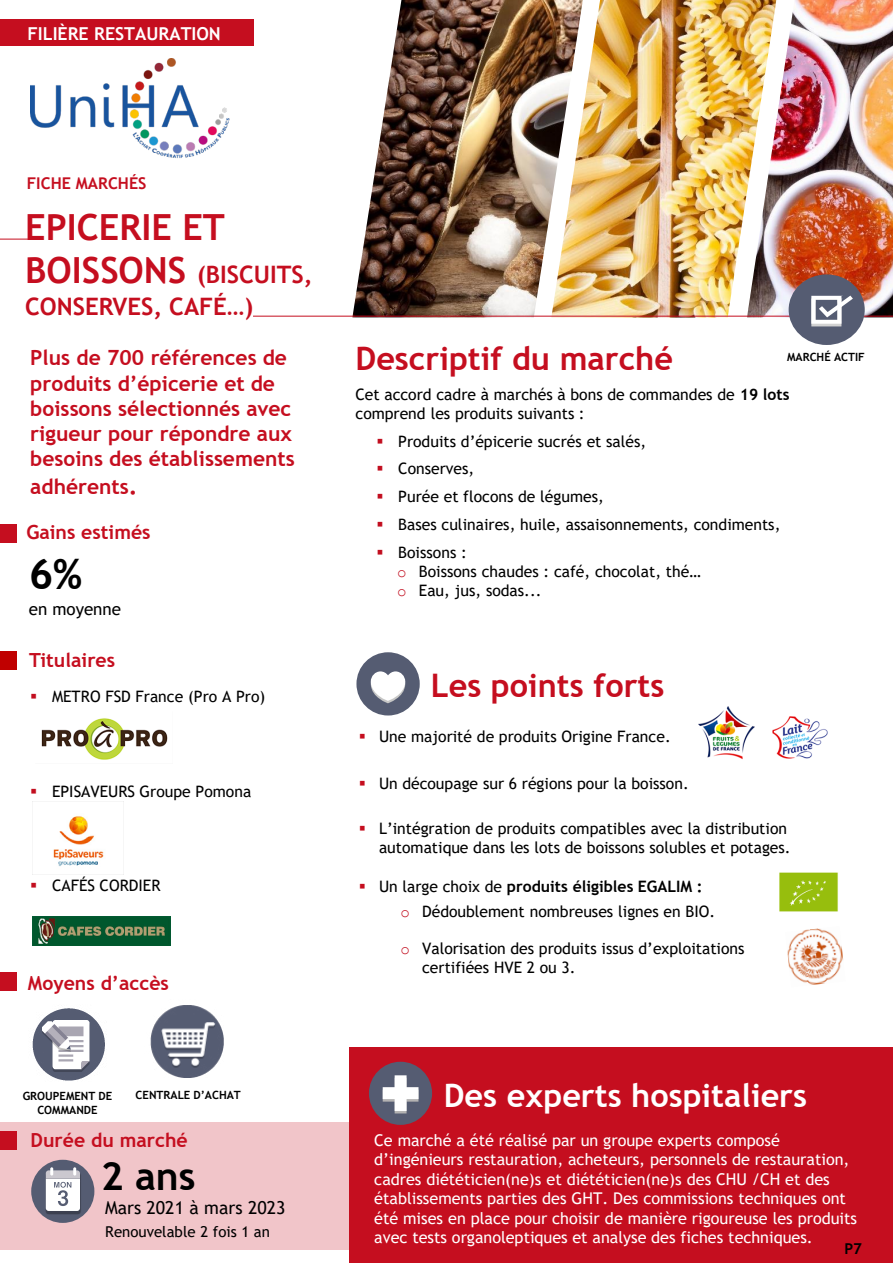
<style>
.page{position:relative;width:893px;height:1263px;background:#fff}
.page>*{position:absolute;margin:0;border:0;box-sizing:border-box;transform-origin:0 0}
.t1{font:700 42px "Trebuchet MS";color:#000}
.t2{font:700 38.85px "Trebuchet MS";color:#000}
.t3{font:700 36px "Trebuchet MS";color:#c50e1f}
.t4{font:700 32.4px "Trebuchet MS";color:#fff}
.t5{font:700 32.4px "Trebuchet MS";color:#c50e1f}
.t6{font:700 24px/31.7px "Trebuchet MS";color:#c50e1f}
.t7{font:700 21px/25.2px "Trebuchet MS";color:#c50e1f}
.t8{font:700 19.5px "Trebuchet MS";color:#c50e1f}
.t9{font:700 19.5px "Trebuchet MS";color:#fff}
.t10{font:700 17.85px "Trebuchet MS";color:#fff}
.t11{font:17.85px "Trebuchet MS";color:#000}
.t12{font:16.95px "Trebuchet MS";color:#000}
.t13{font:16.2px/19.5px "Trebuchet MS";color:#fff}
.t14{font:700 16.2px "Trebuchet MS";color:#c50e1f}
.t15{font:15.75px/18.9px "Trebuchet MS";color:#000}
.t16{font:15px "Trebuchet MS";color:#000}
.t17{font:700 15px "Trebuchet MS";color:#000}
.t18{font:700 11.4px/13.6px "Trebuchet MS";color:#000;text-align:center}
.s1{font-size:36px}
.s2{font-size:24px}
.s3{color:#c20e1f}
.s4{font-weight:700}
.s5{font-family:"Courier New";color:#c20e1f}
.s6{color:#c50e1f}
</style>
<div class="page">
<img style="left:352px;top:0;width:199px;height:316px">
<img style="left:551px;top:0;width:212px;height:318px">
<img style="left:747px;top:0;width:146px;height:316px">
<img style="left:53px;top:801px;width:71px;height:65px">
<div style="left:0;top:1122px;width:386px;height:128px;background:#f1c5c9"></div>
<img style="left:30px;top:59px;width:200px;height:100px">
<hr style="left:0;top:239px;width:30px;height:1px;background:#c50e1f">
<div style="left:350px;top:1048px;width:543px;height:215px;background:#c50e1f"></div>
<div style="left:356px;top:652px;width:64px;height:63px;background:#555c72;border-radius:50%"></div>
<svg style="left:371px;top:671px;width:34px;height:32px"></svg>
<div style="left:31px;top:1160px;width:63px;height:63px;background:#555c72;border-radius:50%"></div>
<img style="left:45px;top:1173px;width:36px;height:41px">
<svg style="left:46px;top:1167px;width:34px;height:44px"></svg>
<div style="left:369px;top:1062px;width:63px;height:63px;background:#555c72;border-radius:50%"></div>
<svg style="left:383px;top:1075px;width:35px;height:38px"></svg>
<div style="left:0;top:524px;width:17px;height:18px;background:#c50e1f"></div>
<img style="left:150px;top:1005px;width:74px;height:72px">
<div style="left:0;top:652px;width:17px;height:18px;background:#c00000"></div>
<div style="left:0;top:973px;width:17px;height:18px;background:#c50e1f"></div>
<div style="left:0;top:1131px;width:17px;height:18px;background:#c50e1f"></div>
<div style="left:0;top:19px;width:253px;height:27px;background:#c50e1f"></div>
<img style="left:32px;top:1008px;width:73px;height:73px">
<hr style="left:253px;top:316px;width:640px;height:1px;background:#c50e1f">
<div style="left:789px;top:274px;width:76px;height:71px;background:#555c72;border-radius:50%"></div>
<svg style="left:811px;top:296px;width:42px;height:30px"></svg>
<img style="left:779px;top:872px;width:59px;height:40px">
<img style="left:33px;top:916px;width:137px;height:30px">
<img style="left:41px;top:718px;width:127px;height:42px">
<img style="left:787px;top:928px;width:57px;height:57px">
<img style="left:699px;top:706px;width:55px;height:54px">
<img style="left:772px;top:716px;width:56px;height:43px">
<p class="t9" style="left:26px;top:22px;width:300px">FILIÈRE INGÉNIERIE BIOMÉDICALE</p>
<p class="t10" style="left:28px;top:22px;width:195px">FILIÈRE RESTAURATION</p>
<p class="t14" style="left:27px;top:173px;width:121px">FICHE MARCHÉS</p>
<h3 class="t3" style="left:25px;top:205px;width:201px">EPICERIE ET</h3>
<h3 class="t6" style="left:25px;top:259px;width:289px"><span class="s1">BOISSONS</span> (BISCUITS,<br>CONSERVES, CAFÉ…)</h3>
<h3 class="t7" style="left:30px;top:345px;width:266px">Plus de 700 références de produits d’épicerie et de boissons sélectionnés avec rigueur pour répondre aux besoins des établissements</h3>
<h3 class="t7" style="left:30px;top:474px;width:109px">adhérents<span class="s2">.</span></h3>
<p class="t8" style="left:26px;top:520px;width:126px">Gains estimés</p>
<h1 class="t1" style="left:29px;top:548px;width:55px">6%</h1>
<p class="t12" style="left:29px;top:598px;width:94px">en moyenne</p>
<p class="t8" style="left:29px;top:648px;width:87px">Titulaires</p>
<p class="t15" style="left:30px;top:687px;width:237px"><span class="s3">▪</span> METRO FSD France (Pro A Pro)</p>
<p class="t15" style="left:30px;top:781px;width:223px"><span class="s3">▪</span> EPISAVEURS Groupe Pomona</p>
<p class="t15" style="left:30px;top:876px;width:132px"><span class="s3">▪</span> CAFÉS CORDIER</p>
<p class="t8" style="left:28px;top:971px;width:142px">Moyens d’accès</p>
<p class="t18" style="left:23px;top:1089px;width:91px">GROUPEMENT DE<br>COMMANDE</p>
<p class="t18" style="left:136px;top:1088px;width:107px">CENTRALE D’ACHAT</p>
<p class="t8" style="left:31px;top:1128px;width:159px">Durée du marché</p>
<h2 class="t2" style="left:101px;top:1151px;width:96px">2 ans</h2>
<p class="t11" style="left:105px;top:1196px;width:182px">Mars 2021 à mars 2023</p>
<p class="t16" style="left:105px;top:1222px;width:166px">Renouvelable 2 fois 1 an</p>
<h3 class="t5" style="left:355px;top:339px;width:319px">Descriptif du marché</h3>
<p class="t18" style="left:787px;top:350px;width:79px">MARCHÉ ACTIF</p>
<p class="t15" style="left:355px;top:384px;width:435px">Cet accord cadre à marchés à bons de commandes de <span class="s4">19 lots </span>comprend les produits suivants :</p>
<p class="t15" style="left:376px;top:431px;width:271px"><span class="s3">▪</span> Produits d’épicerie sucrés et salés,</p>
<p class="t15" style="left:376px;top:459px;width:99px"><span class="s3">▪</span> Conserves,</p>
<p class="t15" style="left:376px;top:487px;width:229px"><span class="s3">▪</span> Purée et flocons de légumes,</p>
<p class="t15" style="left:376px;top:515px;width:405px"><span class="s3">▪</span> Bases culinaires, huile, assaisonnements, condiments,</p>
<p class="t15" style="left:397px;top:543px;width:305px;text-indent:-21px"><span class="s3">▪</span> Boissons :<br><span class="s5">o</span> Boissons chaudes : café, chocolat, thé… <span class="s5">o</span> Eau, jus, sodas...</p>
<h3 class="t5" style="left:431px;top:665px;width:235px">Les points forts</h3>
<p class="t15" style="left:359px;top:727px;width:313px"><span class="s6">▪</span> Une majorité de produits Origine France.</p>
<p class="t15" style="left:359px;top:774px;width:332px"><span class="s6">▪</span> Un découpage sur 6 régions pour la boisson.</p>
<p class="t15" style="left:359px;top:819px;width:433px;text-align:right"><span class="s6">▪</span> L’intégration de produits compatibles avec la distribution automatique dans les lots de boissons solubles et potages.</p>
<p class="t15" style="left:400px;top:874px;width:316px;line-height:25.2px;text-indent:-42px"><span class="s6">▪</span> Un large choix de <span class="s4">produits éligibles EGALIM : </span><span class="s5">o</span> Dédoublement nombreuses lignes en BIO.</p>
<p class="t15" style="left:422px;top:939px;width:324px;text-indent:-22px"><span class="s5">o</span> Valorisation des produits issus d’exploitations certifiées HVE 2 ou 3.</p>
<h3 class="t4" style="left:444px;top:1075px;width:365px">Des experts hospitaliers</h3>
<h3 class="t4" style="left:430px;top:1089px;width:365px">Des experts hospitaliers</h3>
<p class="t13" style="left:374px;top:1130px;width:484px">Ce marché a été réalisé par un groupe experts composé d’ingénieurs restauration, acheteurs, personnels de restauration, cadres diététicien(ne)s et diététicien(ne)s des CHU /CH et des établissements parties des GHT. Des commissions techniques ont été mises en place pour choisir de manière rigoureuse les produits avec tests organoleptiques et analyse des fiches techniques.</p>
<p class="t17" style="left:844px;top:1239px;width:19px">P7</p>
</div>
